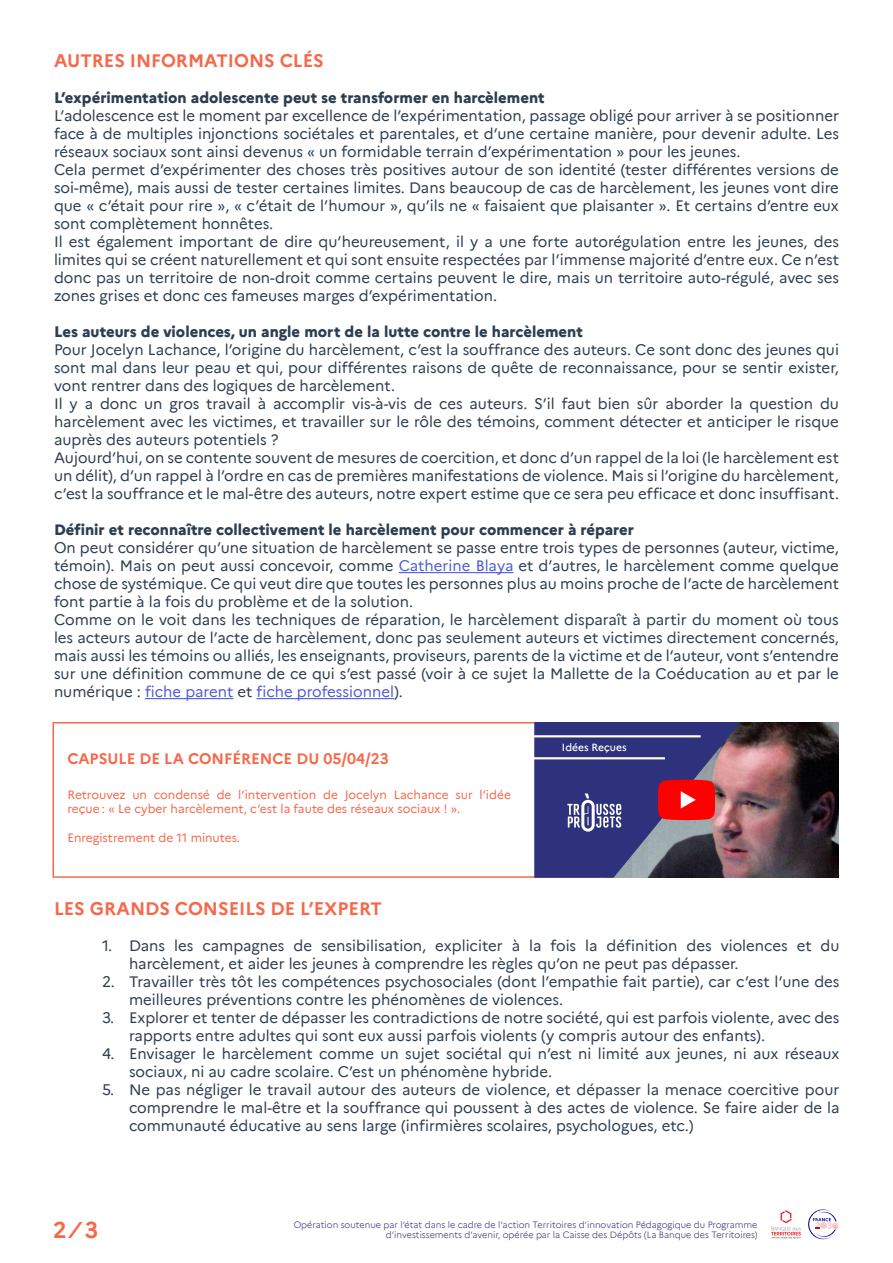
<style>
.page{position:relative;width:893px;height:1263px;background:#fff}
.page>*{position:absolute;margin:0;border:0;box-sizing:border-box;transform-origin:0 0}
.t1{font:700 22.5px "Marianne";color:#f5694b}
.t2{font:700 18px "Marianne";color:#f5694b}
.t3{font:15px/18px "Marianne";color:#2c3e50;text-align:justify}
.t4{font:800 15px "Marianne";color:#2c3e50}
.t5{font:700 15px "Marianne";color:#f5694b}
.t6{font:12px/14.4px "Marianne";color:#f5694b}
.t7{font:500 10.35px "Marianne";letter-spacing:-.005em;color:#fff}
.t8{font:300 9px "Marianne";color:#312a74}
.s1{color:#4f5cd6}
</style>
<div class="page">
<hr style="left:399px;top:572px;width:114px;height:1px;background:#4f5cd6">
<hr style="left:145px;top:698px;width:88px;height:1px;background:#4f5cd6">
<hr style="left:256px;top:698px;width:138px;height:1px;background:#4f5cd6">
<svg style="left:771px;top:1210px;width:30px;height:28px"></svg>
<svg style="left:808px;top:1209px;width:30px;height:30px"></svg>
<div style="left:52px;top:722px;width:787px;height:156px;border:2px solid #f5694b"></div>
<img style="left:741px;top:722px;width:98px;height:156px">
<svg style="left:534px;top:722px;width:207px;height:156px;background:#5c4979"></svg>
<p class="t2" style="left:54px;top:46px;width:271px">AUTRES INFORMATIONS CLÉS</p>
<p class="t4" style="left:54px;top:86px;width:492px">L’expérimentation adolescente peut se transformer en harcèlement</p>
<p class="t3" style="left:54px;top:105px;width:786px">L’adolescence est le moment par excellence de l’expérimentation, passage obligé pour arriver à se positionner face à de multiples injonctions sociétales et parentales, et d’une certaine manière, pour devenir adulte. Les réseaux sociaux sont ainsi devenus « un formidable terrain d’expérimentation » pour les jeunes.</p>
<p class="t3" style="left:54px;top:159px;width:786px">Cela permet d’expérimenter des choses très positives autour de son identité (tester différentes versions de soi-même), mais aussi de tester certaines limites. Dans beaucoup de cas de harcèlement, les jeunes vont dire que « c’était pour rire », « c’était de l’humour », qu’ils ne « faisaient que plaisanter ». Et certains d’entre eux sont complètement honnêtes.</p>
<p class="t3" style="left:54px;top:231px;width:787px">Il est également important de dire qu’heureusement, il y a une forte autorégulation entre les jeunes, des limites qui se créent naturellement et qui sont ensuite respectées par l’immense majorité d’entre eux. Ce n’est donc pas un territoire de non-droit comme certains peuvent le dire, mais un territoire auto-régulé, avec ses zones grises et donc ces fameuses marges d’expérimentation.</p>
<p class="t4" style="left:54px;top:320px;width:530px">Les auteurs de violences, un angle mort de la lutte contre le harcèlement</p>
<p class="t3" style="left:54px;top:339px;width:786px">Pour Jocelyn Lachance, l’origine du harcèlement, c’est la souffrance des auteurs. Ce sont donc des jeunes qui sont mal dans leur peau et qui, pour différentes raisons de quête de reconnaissance, pour se sentir exister, vont rentrer dans des logiques de harcèlement.</p>
<p class="t3" style="left:54px;top:393px;width:786px">Il y a donc un gros travail à accomplir vis-à-vis de ces auteurs. S’il faut bien sûr aborder la question du harcèlement avec les victimes, et travailler sur le rôle des témoins, comment détecter et anticiper le risque auprès des auteurs potentiels ?</p>
<p class="t3" style="left:54px;top:447px;width:787px">Aujourd’hui, on se contente souvent de mesures de coercition, et donc d’un rappel de la loi (le harcèlement est un délit), d’un rappel à l’ordre en cas de premières manifestations de violence. Mais si l’origine du harcèlement, c’est la souffrance et le mal-être des auteurs, notre expert estime que ce sera peu efficace et donc insuffisant.</p>
<p class="t4" style="left:54px;top:518px;width:582px">Définir et reconnaître collectivement le harcèlement pour commencer à réparer</p>
<p class="t3" style="left:54px;top:537px;width:786px">On peut considérer qu’une situation de harcèlement se passe entre trois types de personnes (auteur, victime, témoin). Mais on peut aussi concevoir, comme <span class="s1">Catherine Blaya</span> et d’autres, le harcèlement comme quelque chose de systémique. Ce qui veut dire que toutes les personnes plus au moins proche de l’acte de harcèlement font partie à la fois du problème et de la solution.</p>
<p class="t3" style="left:54px;top:609px;width:786px">Comme on le voit dans les techniques de réparation, le harcèlement disparaît à partir du moment où tous les acteurs autour de l’acte de harcèlement, donc pas seulement auteurs et victimes directement concernés, mais aussi les témoins ou alliés, les enseignants, proviseurs, parents de la victime et de l’auteur, vont s’entendre sur une définition commune de ce qui s’est passé (voir à ce sujet la Mallette de la Coéducation au et par le numérique : <span class="s1">fiche parent</span> et <span class="s1">fiche professionnel</span>).</p>
<p class="t5" style="left:67px;top:747px;width:323px">CAPSULE DE LA CONFÉRENCE DU 05/04/23</p>
<p class="t6" style="left:67px;top:786px;width:445px">Retrouvez un condensé de l’intervention de Jocelyn Lachance sur l’idée reçue : « Le cyber harcèlement, c’est la faute des réseaux sociaux ! ».</p>
<p class="t6" style="left:67px;top:829px;width:174px">Enregistrement de 11 minutes.</p>
<p class="t7" style="left:562px;top:739px;width:66px">Idées Reçues</p>
<p class="t2" style="left:54px;top:895px;width:329px">LES GRANDS CONSEILS DE L’EXPERT</p>
<p class="t3" style="left:129px;top:936px;width:712px;text-indent:-27px">1. Dans les campagnes de sensibilisation, expliciter à la fois la définition des violences et du harcèlement, et aider les jeunes à comprendre les règles qu’on ne peut pas dépasser.</p>
<p class="t3" style="left:129px;top:972px;width:712px;text-indent:-27px">2. Travailler très tôt les compétences psychosociales (dont l’empathie fait partie), car c’est l’une des meilleures préventions contre les phénomènes de violences.</p>
<p class="t3" style="left:129px;top:1008px;width:712px;text-indent:-27px">3. Explorer et tenter de dépasser les contradictions de notre société, qui est parfois violente, avec des rapports entre adultes qui sont eux aussi parfois violents (y compris autour des enfants).</p>
<p class="t3" style="left:129px;top:1044px;width:712px;text-indent:-27px">4. Envisager le harcèlement comme un sujet sociétal qui n’est ni limité aux jeunes, ni aux réseaux sociaux, ni au cadre scolaire. C’est un phénomène hybride.</p>
<p class="t3" style="left:129px;top:1080px;width:712px;text-indent:-27px">5. Ne pas négliger le travail autour des auteurs de violence, et dépasser la menace coercitive pour comprendre le mal-être et la souffrance qui poussent à des actes de violence. Se faire aider de la communauté éducative au sens large (infirmières scolaires, psychologues, etc.)</p>
<p class="t1" style="left:53px;top:1213px;width:47px">2 ⁄ 3</p>
<p class="t8" style="left:294px;top:1218px;width:465px">Opération soutenue par l’état dans le cadre de l’action Territoires d’innovation Pédagogique du Programme</p>
<p class="t8" style="left:386px;top:1228px;width:373px">d’investissements d’avenir, opérée par la Caisse des Dépôts (La Banque des Territoires)</p>
</div>
